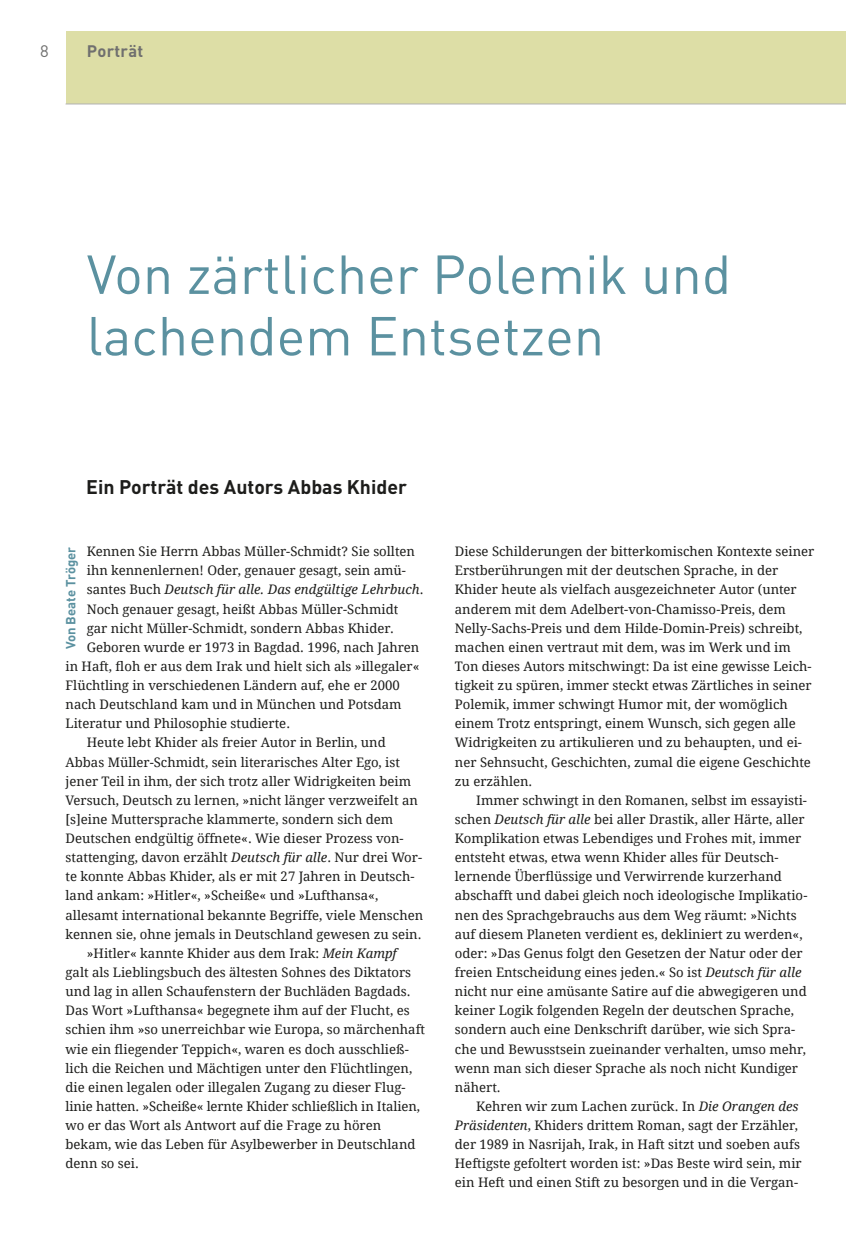
<style>
.page{position:relative;width:846px;height:1258px;background:#fff}
.page>*{position:absolute;margin:0;border:0;box-sizing:border-box;transform-origin:0 0}
.Head_1{font:54px/61.5px "DINOT";color:#5b91a0}
.Head_2{font:700 19.5px "DINOT";color:#1d1d1b}
.t1{font:700 16.5px "DINOT";letter-spacing:.02em;color:#70706f}
.t2{font:16.5px "DINOT";color:#70706f}
.t3{font:13.2px/19.2px "Droid Serif";color:#1d1d1b}
.t4{font:italic 13.2px "Droid Serif";color:#1d1d1b}
.Autor-Copytext{font:700 13.2px "DINOT";color:#5b91a0}
.s1{font-style:normal}
.s2{font-style:italic}
</style>
<div class="page">
<div style="left:66px;top:32px;width:779px;height:72px;background:#dddea6"></div>
<hr style="left:66px;top:104px;width:779px;height:1px;background:#b2b2b2">
<p class="t2" style="left:40px;top:40px;width:10px">8</p>
<p class="t1" style="left:87px;top:40px;width:58px">Porträt</p>
<p class="Head_1" style="left:87px;top:241px;width:645px">Von zärtlicher Polemik und lachendem Entsetzen</p>
<p class="Head_2" style="left:86px;top:474px;width:322px">Ein Porträt des Autors Abbas Khider</p>
<p class="t3" style="left:87px;top:542px;width:329px">Kennen Sie Herrn Abbas Müller-Schmidt? Sie sollten</p>
<p class="t3" style="left:87px;top:561px;width:320px">ihn kennenlernen! Oder, genauer gesagt, sein amü-</p>
<p class="t4" style="left:87px;top:581px;width:338px"><span class="s1">santes Buch</span> Deutsch für alle. Das endgültige Lehrbuch<span class="s1">.</span></p>
<p class="t3" style="left:87px;top:599px;width:313px">Noch genauer gesagt, heißt Abbas Müller-Schmidt</p>
<p class="t3" style="left:87px;top:618px;width:308px">gar nicht Müller-Schmidt, sondern Abbas Khider.</p>
<p class="t3" style="left:87px;top:637px;width:334px">Geboren wurde er 1973 in Bagdad. 1996, nach Jahren</p>
<p class="t3" style="left:66px;top:657px;width:355px">in Haft, floh er aus dem Irak und hielt sich als »illegaler«</p>
<p class="t3" style="left:66px;top:676px;width:335px">Flüchtling in verschiedenen Ländern auf, ehe er 2000</p>
<p class="t3" style="left:66px;top:695px;width:337px">nach Deutschland kam und in München und Potsdam</p>
<p class="t3" style="left:66px;top:714px;width:226px">Literatur und Philosophie studierte.</p>
<p class="t3" style="left:66px;top:733px;width:359px;text-indent:21px">Heute lebt Khider als freier Autor in Berlin, und Abbas Müller-Schmidt, sein literarisches Alter Ego, ist jener Teil in ihm, der sich trotz aller Widrigkeiten beim Versuch, Deutsch zu lernen, »nicht länger verzweifelt an [s]eine Muttersprache klammerte, sondern sich dem Deutschen endgültig öffnete«. Wie dieser Prozess von&shy;stattenging, davon erzählt <span class="s2">Deutsch für alle</span>. Nur drei Wor&shy;te konnte Abbas Khider, als er mit 27 Jahren in Deutsch&shy;land ankam: »Hitler«, »Scheiße« und »Lufthansa«, allesamt international bekannte Begriffe, viele Menschen kennen sie, ohne jemals in Deutschland gewesen zu sein.</p>
<p class="t3" style="left:66px;top:944px;width:361px;text-indent:21px">»Hitler« kannte Khider aus dem Irak: <span class="s2">Mein Kampf<br></span>galt als Lieblingsbuch des ältesten Sohnes des Diktators und lag in allen Schaufenstern der Buchläden Bagdads.<br>Das Wort »Lufthansa« begegnete ihm auf der Flucht, es schien ihm »so unerreichbar wie Europa, so märchenhaft wie ein fliegender Teppich«, waren es doch ausschließ&shy;lich die Reichen und Mächtigen unter den Flüchtlingen, die einen legalen oder illegalen Zugang zu dieser Flug&shy;linie hatten. »Scheiße« lernte Khider schließlich in Italien, wo er das Wort als Antwort auf die Frage zu hören bekam, wie das Leben für Asylbewerber in Deutschland denn so sei.</p>
<p class="Autor-Copytext" style="left:62px;top:649px;width:104px;rotate:-90deg">Von Beate Tröger</p>
<p class="t3" style="left:455px;top:542px;width:361px">Diese Schilderungen der bitterkomischen Kontexte seiner Erstberührungen mit der deutschen Sprache, in der Khider heute als vielfach ausgezeichneter Autor (unter anderem mit dem Adelbert-von-Chamisso-Preis, dem Nelly-Sachs-Preis und dem Hilde-Domin-Preis) schreibt, machen einen vertraut mit dem, was im Werk und im Ton dieses Autors mitschwingt: Da ist eine gewisse Leich&shy;tigkeit zu spüren, immer steckt etwas Zärtliches in seiner Polemik, immer schwingt Humor mit, der womöglich einem Trotz entspringt, einem Wunsch, sich gegen alle Widrigkeiten zu artikulieren und zu behaupten, und ei&shy;ner Sehnsucht, Geschichten, zumal die eigene Geschichte zu erzählen.</p>
<p class="t3" style="left:455px;top:790px;width:354px;text-indent:21px">Immer schwingt in den Romanen, selbst im essayisti&shy;schen <span class="s2">Deutsch für alle</span> bei aller Drastik, aller Härte, aller Komplikation etwas Lebendiges und Frohes mit, immer entsteht etwas, etwa wenn Khider alles für Deutsch&shy;lernende Überflüssige und Verwirrende kurzerhand abschafft und dabei gleich noch ideologische Implikatio&shy;nen des Sprachgebrauchs aus dem Weg räumt: »Nichts auf diesem Planeten verdient es, dekliniert zu werden«, oder: »Das Genus folgt den Gesetzen der Natur oder der freien Entscheidung eines jeden.« So ist <span class="s2">Deutsch für alle </span>nicht nur eine amüsante Satire auf die abwegigeren und keiner Logik folgenden Regeln der deutschen Sprache, sondern auch eine Denkschrift darüber, wie sich Spra&shy;che und Bewusstsein zueinander verhalten, umso mehr, wenn man sich dieser Sprache als noch nicht Kundiger nähert.</p>
<p class="t3" style="left:455px;top:1097px;width:348px;text-indent:21px">Kehren wir zum Lachen zurück. In <span class="s2">Die Orangen des Präsidenten</span>, Khiders drittem Roman, sagt der Erzähler, der 1989 in Nasrijah, Irak, in Haft sitzt und soeben aufs Heftigste gefoltert worden ist: »Das Beste wird sein, mir ein Heft und einen Stift zu besorgen und in die Vergan-</p>
</div>
